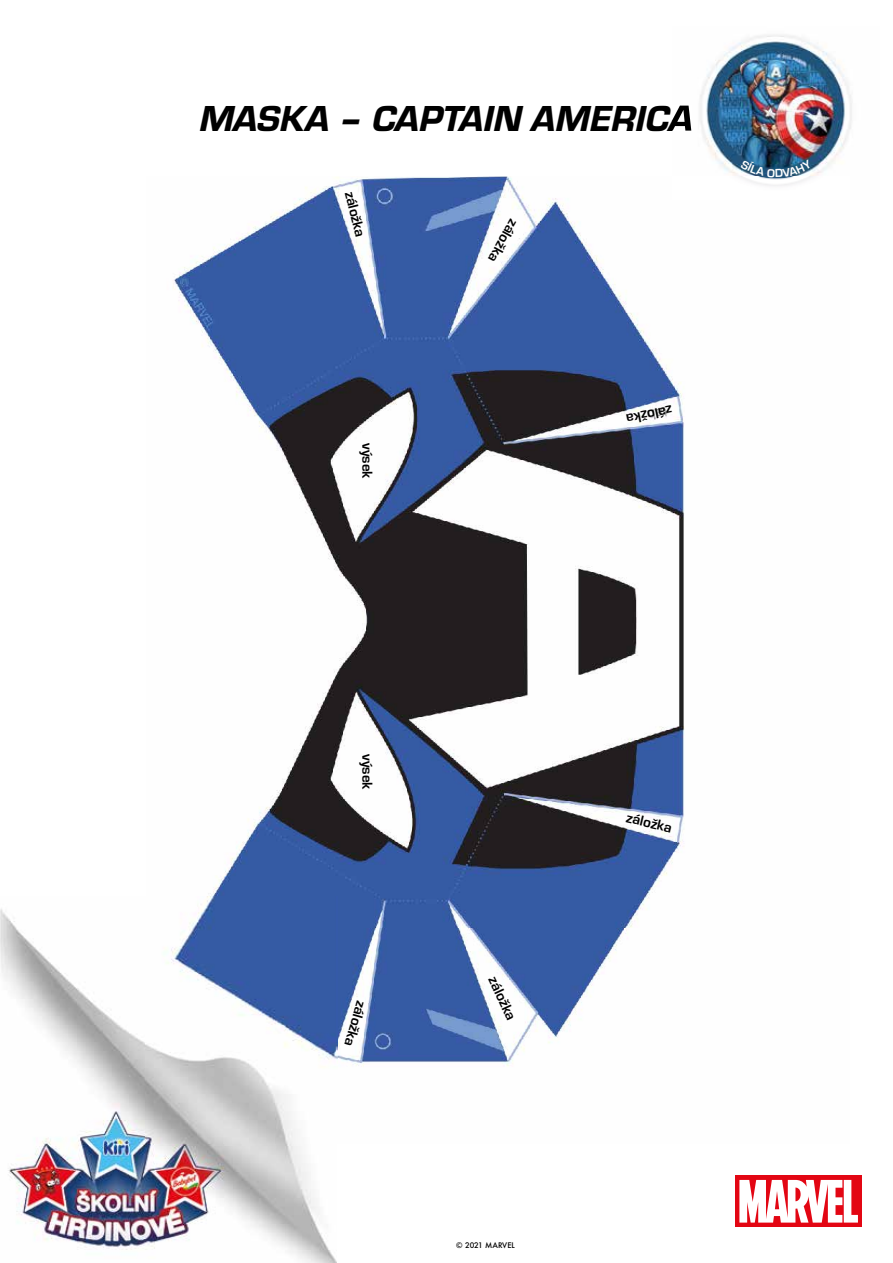
<style>
.page{position:relative;width:893px;height:1263px;background:#fff}
.page>*{position:absolute;margin:0;border:0;box-sizing:border-box;transform-origin:0 0}
.t1{font:37.5px "Eurostile Hea Ita";color:#000}
.t2{font:700 15px "Eurostile";letter-spacing:-.005em;color:#000}
.t3{font:500 7.5px "Futura";color:#000}
</style>
<div class="page">
<img style="left:173px;top:176px;width:512px;height:753px">
<img style="left:337px;top:929px;width:290px;height:137px">
<img style="left:691px;top:35px;width:161px;height:141px">
<img style="left:673px;top:105px;width:18px;height:26px">
<img style="left:673px;top:176px;width:140px;height:24px">
<img style="left:0;top:909px;width:337px;height:354px">
<img style="left:146px;top:896px;width:191px;height:248px">
<div style="left:735px;top:1175px;width:127px;height:52px;background:#e30613"></div>
<svg style="left:739px;top:1180px;width:119px;height:42px"></svg>
<svg style="left:740px;top:160px;width:72px;height:17px"></svg>
<h1 class="t1" style="left:200px;top:92px;width:495px">MASKA – CAPTAIN AMERICA</h1>
<p class="t2" style="left:360px;top:189px;width:48px;rotate:76deg">záložka</p>
<p class="t2" style="left:378px;top:443px;width:37px;rotate:90deg">výsek</p>
<p class="t2" style="left:524px;top:226px;width:48px;rotate:119deg">záložka</p>
<p class="t2" style="left:674px;top:420px;width:48px;rotate:168deg">záložka</p>
<p class="t2" style="left:378px;top:754px;width:37px;rotate:90deg">výsek</p>
<p class="t2" style="left:372px;top:1004px;width:48px;rotate:106deg">záložka</p>
<p class="t2" style="left:502px;top:972px;width:48px;rotate:65deg">záložka</p>
<p class="t3" style="left:456px;top:1240px;width:60px">© 2021 MARVEL</p>
<p class="t2" style="left:629px;top:806px;width:48px;rotate:14deg">záložka</p>
</div>
